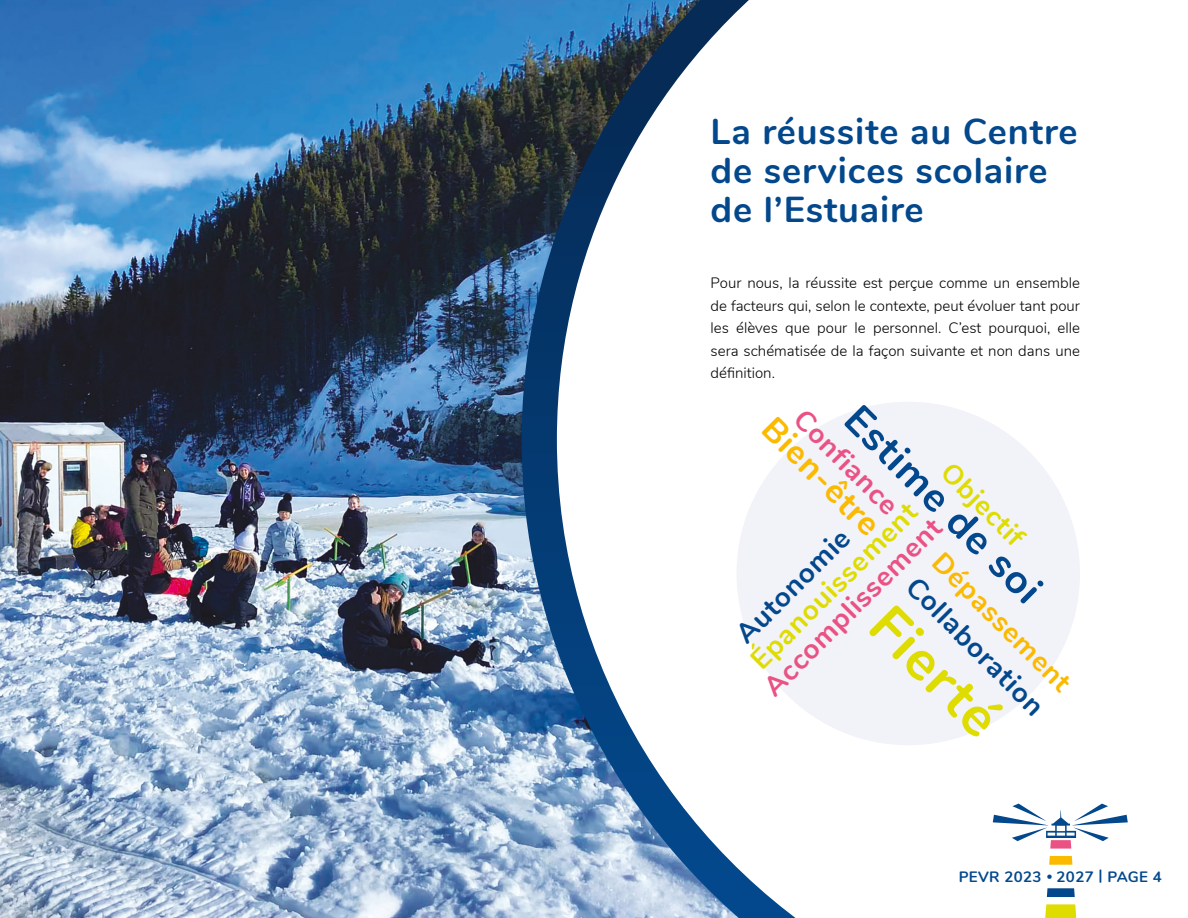
<style>
.page{position:relative;width:1188px;height:918px;background:#fff}
.page>*{position:absolute;margin:0;border:0;box-sizing:border-box;transform-origin:0 0}
.t1{font:700 56.1px "Nunito";color:#dedc00}
.t2{font:700 40.65px "Nunito";color:#03488c}
.t3{font:700 36px/39px "Nunito";letter-spacing:.025em;color:#03488c}
.t4{font:700 33.75px "Nunito";color:#fbba00}
.t5{font:700 28.05px "Nunito";color:#ea5284}
.t6{font:700 28.05px "Nunito";color:#03488c}
.t7{font:700 28.05px "Nunito";color:#dedc00}
.t8{font:700 28.05px "Nunito";color:#fbba00}
.t9{font:700 27.45px "Nunito";color:#dedc00}
.t10{font:300 15px/22.5px "Nunito";color:#000;text-align:justify}
.t11{font:700 15px "Nunito";letter-spacing:.025em;color:#03488c}
.s1{font-size:12px}
</style>
<div class="page">
<img style="left:0;top:0;width:522px;height:918px">
<img style="left:522px;top:0;width:35px;height:918px">
<svg style="left:557px;top:0;width:546px;height:918px"></svg>
<div style="left:737px;top:402px;width:343px;height:343px;background:#f2f2f9;border-radius:50%"></div>
<svg style="left:1045px;top:904px;width:31px;height:14px"></svg>
<svg style="left:1049px;top:856px;width:23px;height:9px"></svg>
<svg style="left:1047px;top:888px;width:28px;height:9px"></svg>
<svg style="left:993px;top:804px;width:135px;height:45px"></svg>
<h3 class="t3" style="left:711px;top:110px;width:368px">La réussite au Centre de services scolaire de l’Estuaire</h3>
<p class="t10" style="left:711px;top:271px;width:371px">Pour nous, la réussite est perçue comme un ensemble de facteurs qui, selon le contexte, peut évoluer tant pour les élèves que pour le personnel. C’est pourquoi, elle sera schématisée de la façon suivante et non dans une définition.</p>
<h2 class="t2" style="left:873px;top:391px;width:261px;rotate:45deg">Estime de soi</h2>
<h3 class="t5" style="left:813px;top:400px;width:136px;rotate:45deg">Confiance</h3>
<h3 class="t4" style="left:785px;top:405px;width:153px;rotate:45deg">Bien-être</h3>
<h3 class="t9" style="left:960px;top:453px;width:106px;rotate:45deg">Objectif</h3>
<h3 class="t7" style="left:741px;top:650px;width:224px;rotate:-45deg">Épanouissement</h3>
<h3 class="t5" style="left:754px;top:676px;width:240px;rotate:-45deg">Accomplissement</h3>
<h3 class="t6" style="left:726px;top:623px;width:150px;rotate:-45deg">Autonomie</h3>
<h3 class="t8" style="left:952px;top:542px;width:185px;rotate:45deg">Dépassement</h3>
<h3 class="t6" style="left:926px;top:567px;width:183px;rotate:45deg">Collaboration</h3>
<h1 class="t1" style="left:908px;top:586px;width:159px;rotate:45deg">Fierté</h1>
<p class="t11" style="left:959px;top:865px;width:205px">PEVR 2023 <span class="s1">•</span> 2027 | PAGE 4</p>
</div>
